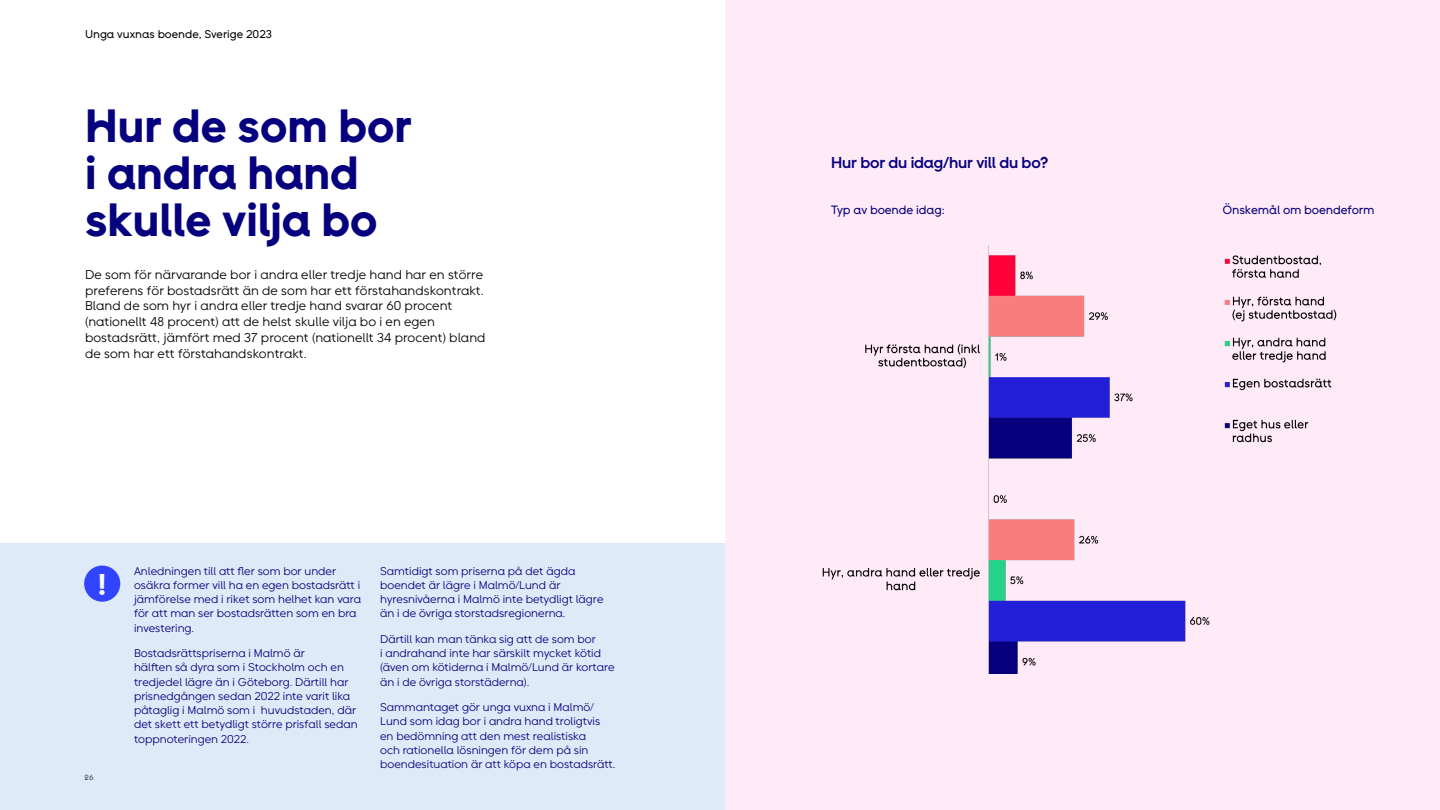
<style>
.page{position:relative;width:1440px;height:810px;background:#fff}
.page>*{position:absolute;margin:0;border:0;box-sizing:border-box;transform-origin:0 0}
.t1{font:46.5px/47.2px "Hyra Sans Display";color:#06007e}
.t2{font:30px "Hyra Sans Display";color:#fff}
.t3{font:700 15.75px "Hyra Sans";letter-spacing:-.01em;color:#06007e}
.t4{font:12.75px/15.8px "Hyra Sans Text";letter-spacing:.005em;color:#000}
.t5{font:12px "Hyra Sans";letter-spacing:-.01em;color:#06007e}
.t6{font:11.25px/14.2px "Hyra Sans Text";color:#06007e}
.t7{font:11.25px "Hyra Sans";color:#000}
.t8{font:7.5px "Hyra Sans";color:#304555}
</style>
<div class="page">
<div style="left:0;top:543px;width:730px;height:267px;background:#dfeaf8"></div>
<div style="left:725px;top:0;width:715px;height:810px;background:#ffebf7"></div>
<div style="left:84px;top:566px;width:36px;height:36px;background:#3145ff;border-radius:50%"></div>
<img style="left:822px;top:245px;width:515px;height:428px">
<p class="t7" style="left:85px;top:27px;width:189px">Unga vuxnas boende, Sverige 2023</p>
<h1 class="t1" style="left:85px;top:101px;width:328px">Hur de som bor i andra hand skulle vilja bo</h1>
<p class="t4" style="left:85px;top:267px;width:402px">De som för närvarande bor i andra eller tredje hand har en större preferens för bostadsrätt än de som har ett förstahandskontrakt.<br>Bland de som hyr i andra eller tredje hand svarar 60 procent (nationellt 48 procent) att de helst skulle vilja bo i en egen bostadsrätt, jämfört med 37 procent (nationellt 34 procent) bland de som har ett förstahandskontrakt.</p>
<h2 class="t2" style="left:98px;top:565px;width:10px">!</h2>
<p class="t8" style="left:85px;top:773px;width:10px">26</p>
<p class="t6" style="left:134px;top:563px;width:229px">Anledningen till att fler som bor under osäkra former vill ha en egen bostadsrätt i jämförelse med i riket som helhet kan vara för att man ser bostadsrätten som en bra investering.</p>
<p class="t6" style="left:134px;top:646px;width:225px">Bostadsrättspriserna i Malmö är<br>hälften så dyra som i Stockholm och en tredjedel lägre än i Göteborg. Därtill har prisnedgången sedan 2022 inte varit lika påtaglig i Malmö som i huvudstaden, där det skett ett betydligt större prisfall sedan toppnoteringen 2022.</p>
<p class="t6" style="left:380px;top:563px;width:225px">Samtidigt som priserna på det ägda boendet är lägre i Malmö/Lund är hyresnivåerna i Malmö inte betydligt lägre än i de övriga storstadsregionerna.</p>
<p class="t6" style="left:380px;top:632px;width:236px">Därtill kan man tänka sig att de som bor<br>i andrahand inte har särskilt mycket kötid (även om kötiderna i Malmö/Lund är kortare än i de övriga storstäderna).</p>
<p class="t6" style="left:380px;top:700px;width:237px">Sammantaget gör unga vuxna i Malmö/ Lund som idag bor i andra hand troligtvis en bedömning att den mest realistiska<br>och rationella lösningen för dem på sin boendesituation är att köpa en bostadsrätt.</p>
<h3 class="t3" style="left:831px;top:152px;width:219px">Hur bor du idag/hur vill du bo?</h3>
<p class="t5" style="left:831px;top:203px;width:115px">Typ av boende idag:</p>
<p class="t5" style="left:1222px;top:203px;width:154px">Önskemål om boendeform</p>
</div>
